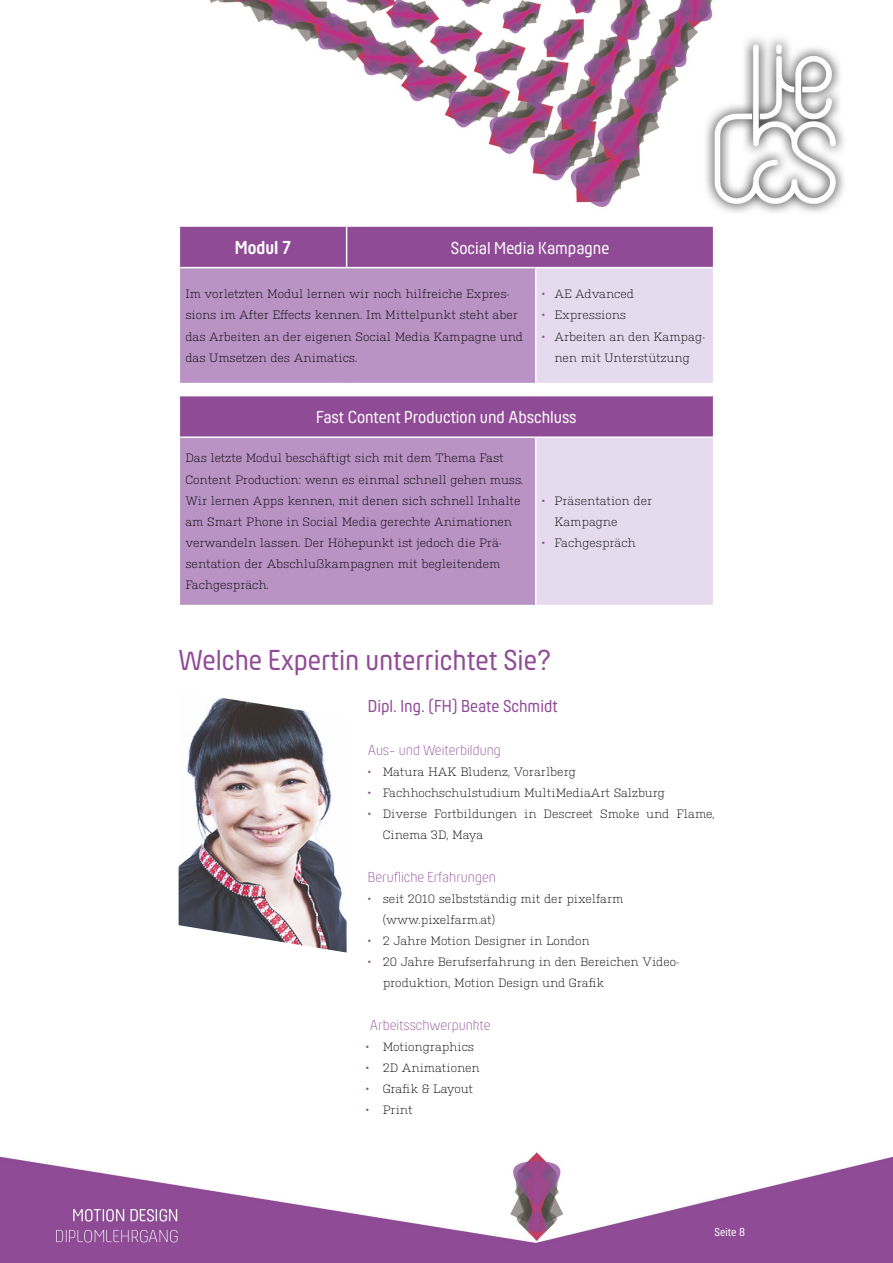
<style>
.page{position:relative;width:893px;height:1263px;background:#fff}
.page>*{position:absolute;margin:0;border:0;box-sizing:border-box;transform-origin:0 0}
.t1{font:30px "Hansom FY";color:#904b97}
.t2{font:700 19.5px "Hansom FY";color:#fff}
.t3{font:18px "Hansom FY";color:#fff}
.t4{font:18px "Hansom FY";color:#904b97}
.t5{font:300 15px "Hansom FY";color:#904b97}
.t6{font:300 12px/21.1px "Kulturista";color:#000}
.t7{font:12px "Hansom FY";color:#fff}
.s1{color:#904b97}
</style>
<div class="page">
<img style="left:0;top:0;width:893px;height:1263px">
<div style="left:179px;top:226px;width:168px;height:42px;background:#904b97"></div>
<div style="left:347px;top:226px;width:367px;height:42px;background:#904b97"></div>
<div style="left:179px;top:268px;width:357px;height:116px;background:#b893c4"></div>
<div style="left:536px;top:268px;width:178px;height:116px;background:#e6dbee"></div>
<hr style="left:179px;top:227px;width:1px;height:41px;background:#fff">
<hr style="left:179px;top:268px;width:1px;height:115px;background:#fff">
<hr style="left:179px;top:383px;width:168px;height:1px;background:#fff">
<hr style="left:347px;top:383px;width:189px;height:1px;background:#fff">
<hr style="left:536px;top:383px;width:178px;height:1px;background:#fff">
<hr style="left:346px;top:227px;width:1px;height:40px;background:#fff">
<hr style="left:713px;top:227px;width:1px;height:41px;background:#fff">
<hr style="left:535px;top:268px;width:1px;height:115px;background:#fff">
<hr style="left:713px;top:268px;width:1px;height:115px;background:#fff">
<hr style="left:179px;top:225px;width:168px;height:2px;background:#fff">
<hr style="left:347px;top:225px;width:189px;height:2px;background:#fff">
<hr style="left:536px;top:225px;width:178px;height:2px;background:#fff">
<hr style="left:180px;top:267px;width:167px;height:1px;background:#fff">
<hr style="left:347px;top:267px;width:189px;height:1px;background:#fff">
<hr style="left:536px;top:267px;width:177px;height:1px;background:#fff">
<div style="left:179px;top:396px;width:535px;height:41px;background:#904b97"></div>
<div style="left:179px;top:437px;width:357px;height:169px;background:#b893c4"></div>
<div style="left:536px;top:437px;width:178px;height:169px;background:#e6dbee"></div>
<hr style="left:179px;top:605px;width:357px;height:1px;background:#fff">
<hr style="left:536px;top:605px;width:178px;height:1px;background:#fff">
<hr style="left:179px;top:396px;width:1px;height:41px;background:#fff">
<hr style="left:179px;top:437px;width:1px;height:168px;background:#fff">
<hr style="left:713px;top:396px;width:1px;height:41px;background:#fff">
<hr style="left:535px;top:438px;width:1px;height:167px;background:#fff">
<hr style="left:713px;top:437px;width:1px;height:168px;background:#fff">
<hr style="left:179px;top:395px;width:357px;height:1px;background:#fff">
<hr style="left:536px;top:395px;width:178px;height:1px;background:#fff">
<hr style="left:180px;top:436px;width:356px;height:2px;background:#fff">
<hr style="left:536px;top:436px;width:177px;height:2px;background:#fff">
<img style="left:179px;top:692px;width:168px;height:260px">
<h2 class="t2" style="left:235px;top:236px;width:58px">Modul 7</h2>
<h3 class="t3" style="left:451px;top:237px;width:160px">Social Media Kampagne</h3>
<p class="t6" style="left:185px;top:283px;width:339px">Im vorletzten Modul lernen wir noch hilfreiche Expres&shy;sions im After Effects kennen. Im Mittelpunkt steht aber das Arbeiten an der eigenen Social Media Kampagne und das Umsetzen des Animatics.</p>
<p class="t6" style="left:542px;top:283px;width:94px"><span class="s1">•</span> AE Advanced</p>
<p class="t6" style="left:542px;top:304px;width:86px"><span class="s1">•</span> Expressions</p>
<p class="t6" style="left:542px;top:325px;width:165px;text-align:center"><span class="s1">•</span> Arbeiten an den Kampag&shy;nen mit Unterstützung</p>
<h3 class="t3" style="left:316px;top:407px;width:262px">Fast Content Production und Abschluss</h3>
<p class="t6" style="left:185px;top:447px;width:339px">Das letzte Modul beschäftigt sich mit dem Thema Fast Content Production: wenn es einmal schnell gehen muss.<br>Wir lernen Apps kennen, mit denen sich schnell Inhalte am Smart Phone in Social Media gerechte Animationen verwandeln lassen. Der Höhepunkt ist jedoch die Prä&shy;sentation der Abschlußkampagnen mit begleitendem Fachgespräch.</p>
<p class="t6" style="left:554px;top:489px;width:99px;text-indent:-13px"><span class="s1">•</span> Präsentation der<br>Kampagne</p>
<p class="t6" style="left:542px;top:531px;width:96px"><span class="s1">•</span> Fachgespräch</p>
<h1 class="t1" style="left:179px;top:642px;width:374px">Welche Expertin unterrichtet Sie?</h1>
<h3 class="t4" style="left:368px;top:696px;width:191px">Dipl. Ing. (FH) Beate Schmidt</h3>
<p class="t5" style="left:368px;top:741px;width:134px">Aus- und Weiterbildung</p>
<p class="t6" style="left:368px;top:760px;width:209px"><span class="s1">•</span> Matura HAK Bludenz, Vorarlberg</p>
<p class="t6" style="left:368px;top:781px;width:298px"><span class="s1">•</span> Fachhochschulstudium MultiMediaArt Salzburg</p>
<p class="t6" style="left:383px;top:802px;width:333px;text-indent:-15px"><span class="s1">•</span> Diverse Fortbildungen in Descreet Smoke und Flame,<br>Cinema 3D, Maya</p>
<p class="t5" style="left:368px;top:868px;width:130px">Berufliche Erfahrungen</p>
<p class="t6" style="left:383px;top:887px;width:242px;text-indent:-15px"><span class="s1">•</span> seit 2010 selbstständig mit der pixelfarm (www.pixelfarm.at)</p>
<p class="t6" style="left:368px;top:929px;width:223px"><span class="s1">•</span> 2 Jahre Motion Designer in London</p>
<p class="t6" style="left:383px;top:950px;width:298px;text-indent:-15px"><span class="s1">•</span> 20 Jahre Berufserfahrung in den Bereichen Video&shy;produktion, Motion Design und Grafik</p>
<p class="t5" style="left:370px;top:1016px;width:122px">Arbeitsschwerpunkte</p>
<p class="t6" style="left:366px;top:1035px;width:110px"><span class="s1">•</span> Motiongraphics</p>
<p class="t6" style="left:366px;top:1056px;width:116px"><span class="s1">•</span> 2D Animationen</p>
<p class="t6" style="left:366px;top:1077px;width:109px"><span class="s1">•</span> Grafik &amp; Layout</p>
<p class="t6" style="left:366px;top:1099px;width:49px"><span class="s1">•</span> Print</p>
<p class="t7" style="left:714px;top:1225px;width:32px">Seite 8</p>
</div>
